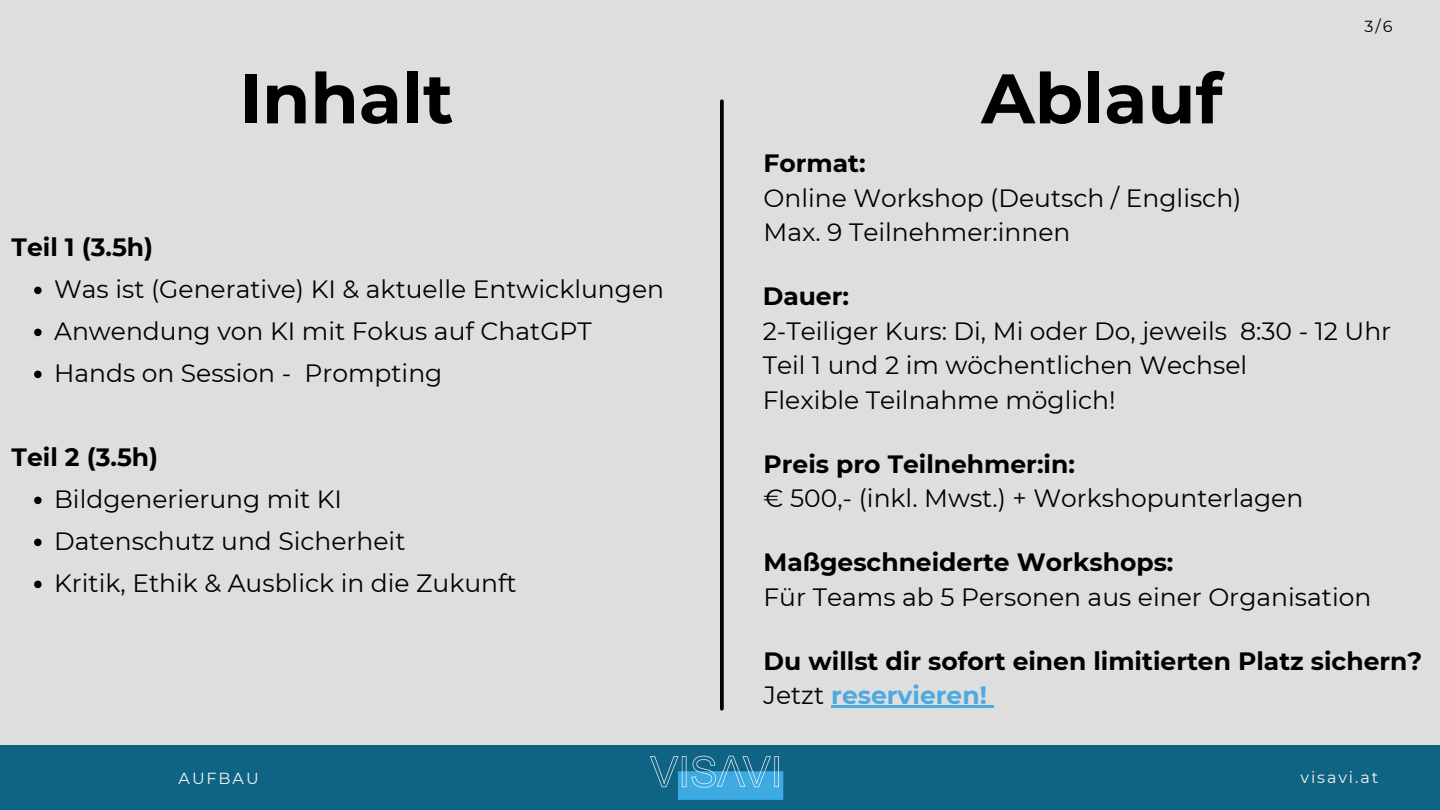
<style>
.page{position:relative;width:1440px;height:810px;background:#dededf}
.page>*{position:absolute;margin:0;border:0;box-sizing:border-box;transform-origin:0 0}
.t1{font:700 70px "Montserrat";color:#000}
.t2{font:25px/34.5px "Montserrat";color:#000}
.t3{font:700 25px/34.5px "Montserrat";color:#000}
.t4{font:16px "Montserrat";letter-spacing:.12em;color:#f5f5ef}
.t5{font:16px "Montserrat";color:#000}
.t6{font:300 14px "HK Grotesk";color:#f5f5ef}
.s1{font-weight:700}
.s2{font-weight:400}
.s3{color:#4daae1}
</style>
<div class="page">
<div style="left:0;top:745px;width:1440px;height:65px;background:#0f6384"></div>
<img style="left:650px;top:755px;width:134px;height:45px">
<svg style="left:720px;top:101px;width:4px;height:608px;background:#0d0d0d"></svg>
<svg style="left:34px;top:287px;width:8px;height:7px"></svg>
<svg style="left:34px;top:329px;width:8px;height:7px"></svg>
<svg style="left:34px;top:371px;width:8px;height:7px"></svg>
<svg style="left:34px;top:497px;width:8px;height:7px"></svg>
<svg style="left:34px;top:539px;width:8px;height:7px"></svg>
<svg style="left:34px;top:581px;width:8px;height:7px"></svg>
<hr style="left:831px;top:706px;width:156px;height:2px;background:#4daae1">
<svg style="left:987px;top:706px;width:7px;height:2px"></svg>
<h3 class="t1" style="left:239px;top:56px;width:216px">Inhalt</h3>
<p class="t3" style="left:12px;top:230px;width:143px">Teil 1 (3.5h)</p>
<h2 class="t2" style="left:54px;top:272px;width:611px">Was ist (Generative) KI &amp; aktuelle Entwicklungen</h2>
<p class="t2" style="left:54px;top:314px;width:539px">Anwendung von KI mit Fokus auf ChatGPT</p>
<p class="t2" style="left:54px;top:356px;width:390px">Hands on Session - Prompting</p>
<p class="t3" style="left:12px;top:440px;width:148px">Teil 2 (3.5h)</p>
<h1 class="t2" style="left:54px;top:482px;width:290px">Bildgenerierung mit KI</h1>
<h3 class="t2" style="left:54px;top:524px;width:353px">Datenschutz und Sicherheit</h3>
<h3 class="t2" style="left:54px;top:566px;width:464px">Kritik, Ethik &amp; Ausblick in die Zukunft</h3>
<p class="t1" style="left:981px;top:56px;width:243px">Ablauf</p>
<h3 class="t2" style="left:764px;top:146px;width:480px"><span class="s1">Format:<br></span>Online Workshop (Deutsch / Englisch)<br>Max. 9 Teilnehmer:innen</h3>
<p class="t5" style="left:1365px;top:16px;width:29px">3/6</p>
<h3 class="t2" style="left:763px;top:279px;width:630px"><span class="s1">Dauer:<br></span>2-Teiliger Kurs: Di, Mi oder Do, jeweils 8:30 - 12 Uhr<br>Teil 1 und 2 im wöchentlichen Wechsel<br>Flexible Teilnahme möglich!</h3>
<p class="t2" style="left:764px;top:446px;width:541px"><span class="s1">Preis pro Teilnehmer:in:<br></span>€ 500,- (inkl. Mwst.) + Workshopunterlagen</p>
<h4 class="t2" style="left:764px;top:545px;width:609px"><span class="s1">Maßgeschneiderte Workshops:<br></span>Für Teams ab 5 Personen aus einer Organisation</h4>
<h5 class="t3" style="left:764px;top:643px;width:660px">Du willst dir sofort einen limitierten Platz sichern?<br><span class="s2">Jetzt</span> <span class="s3">reservieren!</span></h5>
<p class="t4" style="left:1300px;top:767px;width:79px">visavi.at</p>
<p class="t4" style="left:179px;top:768px;width:82px">AUFBAU</p>
<h1 class="t6" style="left:1323px;top:770px;width:38px">2022</h1>
</div>
